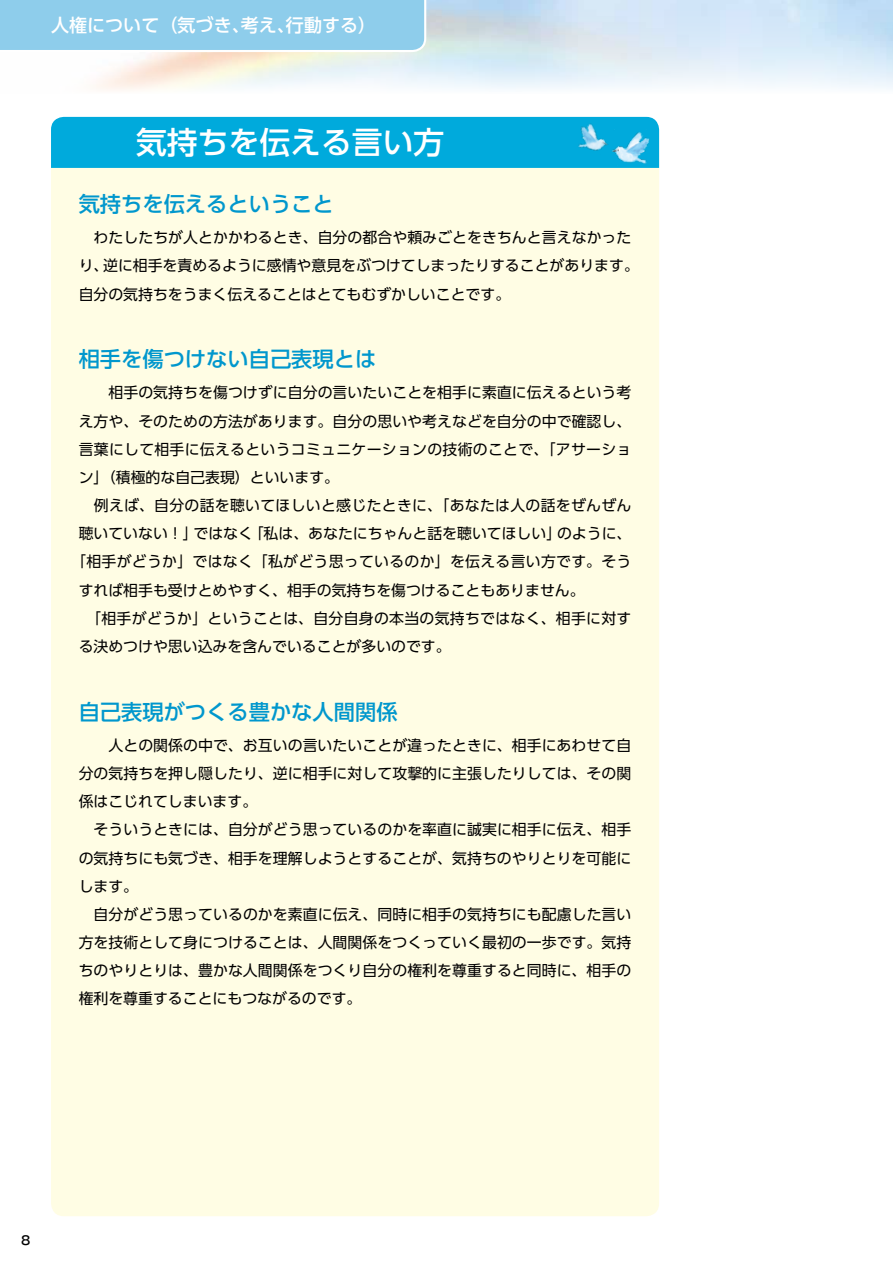
<style>
.page{position:relative;width:893px;height:1263px;background:#fff}
.page>*{position:absolute;margin:0;border:0;box-sizing:border-box;transform-origin:0 0}
.t1{font:500 30.9px "UD Shin Go Pr 6";color:#fff}
.t2{font:500 21.3px "UD Shin Go Pr 6";color:#0097cd}
.t3{font:500 18px "UD Shin Go Pr 6";color:#fff}
.t4{font:14.85px/28.2px "UD Shin Go Pr 6";letter-spacing:.005em;color:#000}
.t5{font:500 12.15px "Gothic MB101 Pro";color:#000}
</style>
<div class="page">
<div style="left:0;top:0;width:427px;height:53px;background:#8ecdeb"></div>
<div style="left:51px;top:119px;width:608px;height:1097px;background:#fffde4;border-radius:13px"></div>
<div style="left:51px;top:117px;width:608px;height:51px;background:#00aadc"></div>
<img style="left:573px;top:119px;width:41px;height:38px">
<img style="left:610px;top:129px;width:42px;height:37px">
<p class="t3" style="left:51px;top:11px;width:327px">人権について（気づき、考え、行動する）</p>
<h1 class="t1" style="left:136px;top:117px;width:310px">気持ちを伝える言い方</h1>
<h2 class="t2" style="left:79px;top:187px;width:257px">気持ちを伝えるということ</h2>
<p class="t4" style="left:79px;top:223px;width:562px">　わたしたちが人とかかわるとき、自分の都合や頼みごとをきちんと言えなかったり、逆に相手を責めるように感情や意見をぶつけてしまったりすることがあります。自分の気持ちをうまく伝えることはとてもむずかしいことです。</p>
<h2 class="t2" style="left:79px;top:342px;width:299px">相手を傷つけない自己表現とは</h2>
<p class="t4" style="left:79px;top:378px;width:554px">　　相手の気持ちを傷つけずに自分の言いたいことを相手に素直に伝えるという考</p>
<p class="t4" style="left:79px;top:406px;width:554px">え方や、そのための方法があります。自分の思いや考えなどを自分の中で確認し、</p>
<p class="t4" style="left:79px;top:435px;width:554px">言葉にして相手に伝えるというコミュニケーションの技術のことで、「アサーショ</p>
<p class="t4" style="left:79px;top:463px;width:262px">ン」（積極的な自己表現）といいます。</p>
<p class="t4" style="left:79px;top:491px;width:554px">　例えば、自分の話を聴いてほしいと感じたときに、「あなたは人の話をぜんぜん</p>
<p class="t4" style="left:79px;top:519px;width:554px">聴いていない！」ではなく「私は、あなたにちゃんと話を聴いてほしい」のように、</p>
<p class="t4" style="left:71px;top:547px;width:562px">「相手がどうか」ではなく「私がどう思っているのか」を伝える言い方です。そう</p>
<p class="t4" style="left:79px;top:575px;width:507px">すれば相手も受けとめやすく、相手の気持ちを傷つけることもありません。</p>
<p class="t4" style="left:79px;top:604px;width:554px">　「相手がどうか」ということは、自分自身の本当の気持ちではなく、相手に対す</p>
<p class="t4" style="left:79px;top:632px;width:374px">る決めつけや思い込みを含んでいることが多いのです。</p>
<h2 class="t2" style="left:79px;top:694px;width:320px">自己表現がつくる豊かな人間関係</h2>
<p class="t4" style="left:79px;top:731px;width:554px">　　人との関係の中で、お互いの言いたいことが違ったときに、相手にあわせて自分の気持ちを押し隠したり、逆に相手に対して攻撃的に主張したりしては、その関係はこじれてしまいます。<br>　そういうときには、自分がどう思っているのかを率直に誠実に相手に伝え、相手の気持ちにも気づき、相手を理解しようとすることが、気持ちのやりとりを可能にします。<br>　自分がどう思っているのかを素直に伝え、同時に相手の気持ちにも配慮した言い方を技術として身につけることは、人間関係をつくっていく最初の一歩です。気持ちのやりとりは、豊かな人間関係をつくり自分の権利を尊重すると同時に、相手の権利を尊重することにもつながるのです。</p>
<p class="t5" style="left:21px;top:1230px;width:11px">8</p>
</div>
